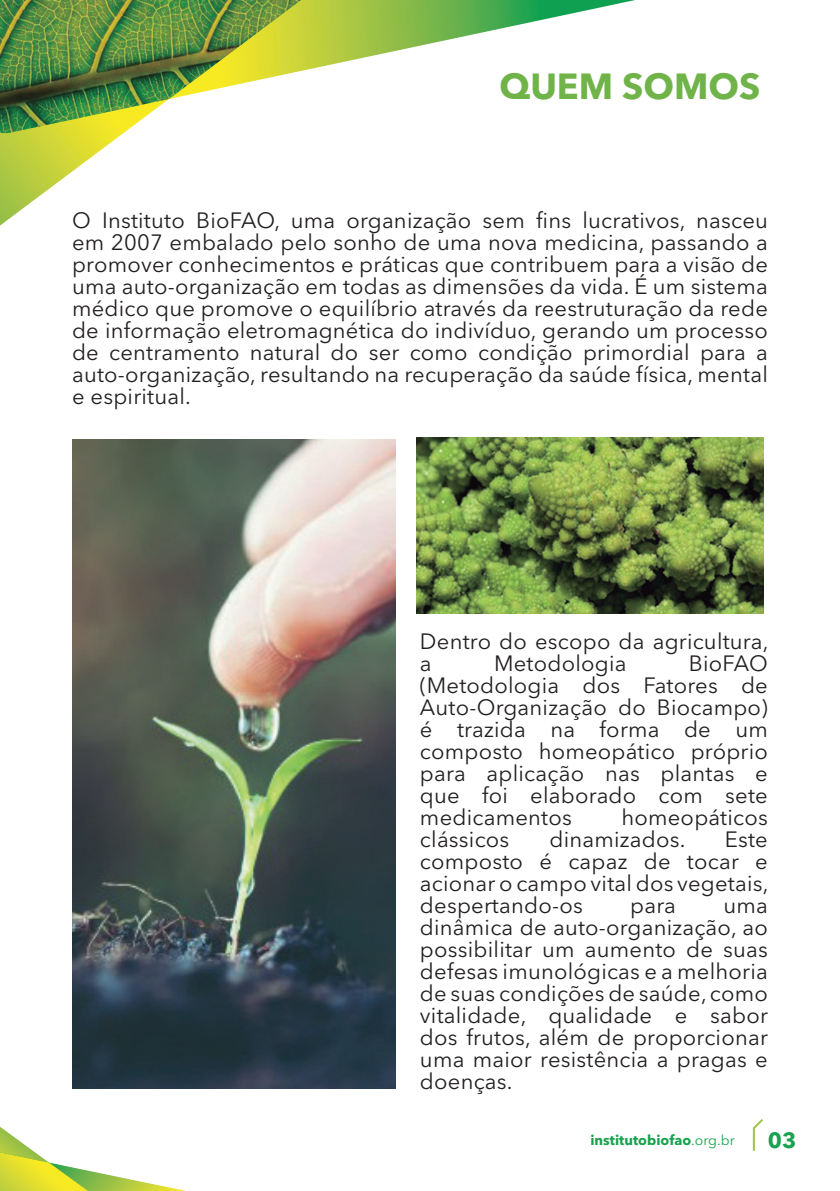
<style>
.page{position:relative;width:840px;height:1191px;background:#fff}
.page>*{position:absolute;margin:0;border:0;box-sizing:border-box;transform-origin:0 0}
.t1{font:700 36px "Avenir Next LT Pro";color:#6fb349}
.t2{font:22px/22px "Avenir Next LT Pro";letter-spacing:.01em;color:#231f20;text-align:justify}
.t3{font:700 22px "Avenir Next LT Pro";color:#18a250}
.t4{font:700 14px "Avenir Next LT Pro";color:#18a250}
.s1{font-weight:400}
</style>
<div class="page">
<svg style="left:752px;top:1119px;width:11px;height:32px"></svg>
<svg style="left:0;top:1127px;width:186px;height:64px"></svg>
<svg style="left:0;top:133px;width:124px;height:93px"></svg>
<svg style="left:301px;top:0;width:334px;height:71px"></svg>
<img style="left:0;top:0;width:301px;height:133px">
<img style="left:72px;top:439px;width:323px;height:649px">
<img style="left:416px;top:438px;width:346px;height:175px">
<p class="t1" style="left:499px;top:65px;width:262px">QUEM SOMOS</p>
<p class="t2" style="left:72px;top:209px;width:697px">O Instituto BioFAO, uma organização sem fins lucrativos, nasceu em 2007 embalado pelo sonho de uma nova medicina, passando a promover conhecimentos e práticas que contribuem para a visão de uma auto-organização em todas as dimensões da vida. É um sistema médico que promove o equilíbrio através da reestruturação da rede de informação eletromagnética do indivíduo, gerando um processo de centramento natural do ser como condição primordial para a auto-organização, resultando na recuperação da saúde física, mental e espiritual.</p>
<p class="t2" style="left:420px;top:630px;width:350px">Dentro do escopo da agricultura, a</p>
<p class="t2" style="left:494px;top:652px;width:134px">Metodologia</p>
<p class="t2" style="left:420px;top:652px;width:349px;text-indent:269px">BioFAO (Metodologia dos Fatores de Auto-Organização do Biocampo) é trazida na forma de um composto homeopático próprio para aplicação nas plantas e que foi elaborado com sete medicamentos</p>
<p class="t2" style="left:621px;top:806px;width:148px">homeopáticos</p>
<p class="t2" style="left:420px;top:828px;width:91px">clássicos</p>
<p class="t2" style="left:549px;top:828px;width:137px">dinamizados.</p>
<p class="t2" style="left:420px;top:828px;width:350px;text-indent:305px">Este composto é capaz de tocar e acionar o campo vital dos vegetais, despertando-os</p>
<p class="t2" style="left:420px;top:894px;width:349px;text-indent:303px">uma dinâmica de auto-organização, ao possibilitar um aumento de suas defesas imunológicas e a melhoria de suas condições de saúde, como vitalidade, qualidade e sabor dos frutos, além de proporcionar uma maior resistência a pragas e doenças.</p>
<p class="t2" style="left:630px;top:894px;width:47px">para</p>
<p class="t4" style="left:590px;top:1131px;width:146px">institutobiofao<span class="s1">.org.br</span></p>
<p class="t3" style="left:767px;top:1126px;width:30px">03</p>
</div>
